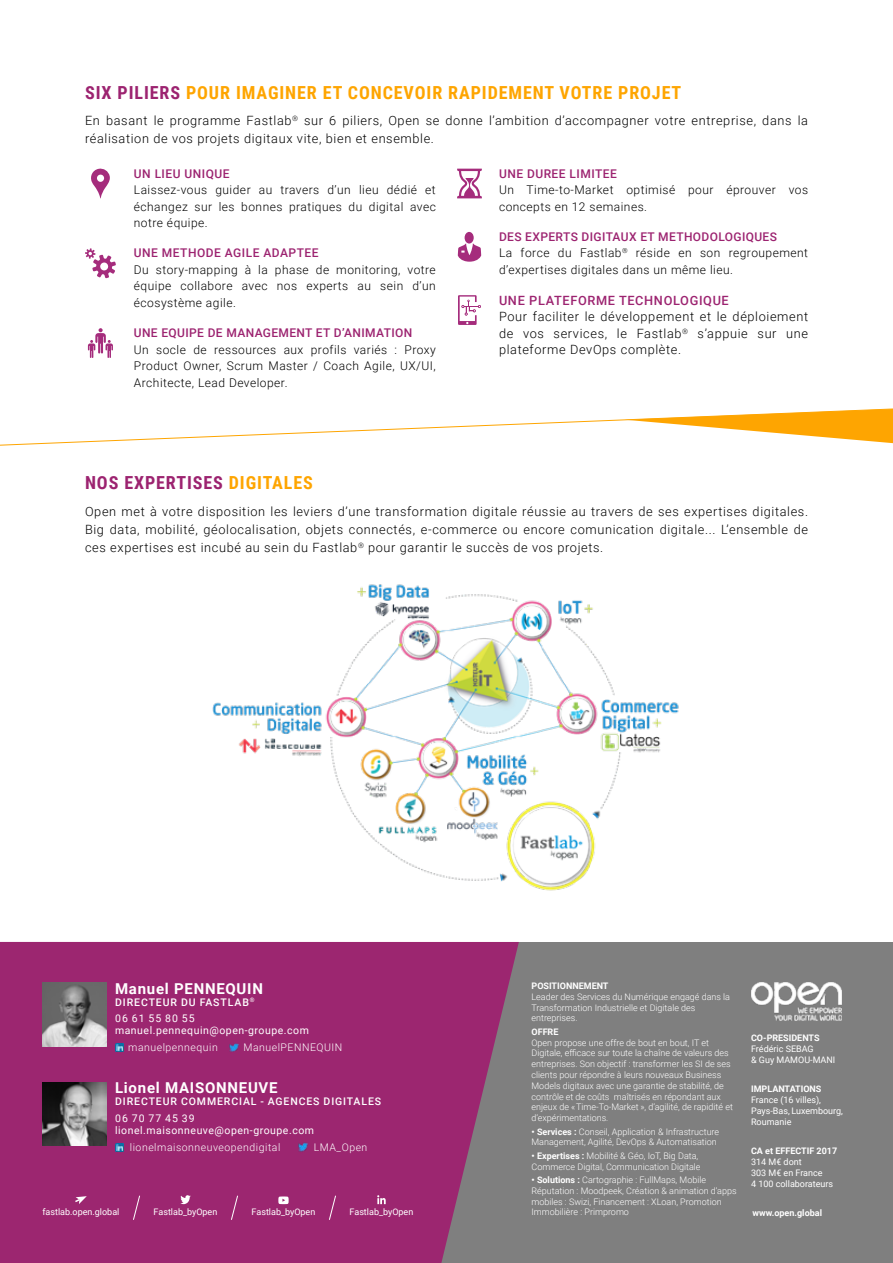
<style>
.page{position:relative;width:893px;height:1263px;background:#fff}
.page>*{position:absolute;margin:0;border:0;box-sizing:border-box;transform-origin:0 0}
.t1{font:700 18px "Roboto Condensed";letter-spacing:.05em;color:#fea501}
.t2{font:700 18px "Roboto Condensed";letter-spacing:.05em;color:#9c2370}
.t3{font:700 15px "Roboto";letter-spacing:.05em;color:#fff}
.t4{font:300 12.75px/18px "Roboto";letter-spacing:.05em;color:#000;text-align:justify}
.t5{font:500 12.75px "Roboto";letter-spacing:.05em;color:#9c2370}
.t6{font:300 12px/16.5px "Roboto";letter-spacing:.04em;color:#000;text-align:justify}
.t7{font:500 12px "Roboto";letter-spacing:.04em;color:#9c2370}
.t8{font:10.5px/12.1px "Roboto";letter-spacing:.05em;color:#fff}
.t9{font:300 10.5px "Roboto";letter-spacing:.05em;color:#fff}
.t10{font:500 10.5px/16.4px "Roboto";letter-spacing:.085em;color:#fff}
.t11{font:300 9px/10.8px "Roboto";color:#fff}
.t12{font:9px/10.8px "Roboto";color:#fff}
.t13{font:700 9px "Roboto";color:#fff}
.s1{color:#9c2370}
.s2{font-weight:500;color:#9c2370}
.s3{color:#fea501}
.s4{font-weight:400}
.s5{font-weight:700}
</style>
<div class="page">
<div style="left:0;top:942px;width:893px;height:321px;background:#7f7f7f"></div>
<img style="left:751px;top:982px;width:91px;height:38px">
<svg style="left:0;top:942px;width:519px;height:321px;background:#992d71"></svg>
<svg style="left:180px;top:1195px;width:11px;height:9px"></svg>
<svg style="left:278px;top:1196px;width:11px;height:8px"></svg>
<svg style="left:377px;top:1195px;width:9px;height:9px"></svg>
<svg style="left:132px;top:1195px;width:9px;height:26px"></svg>
<svg style="left:230px;top:1195px;width:9px;height:26px"></svg>
<svg style="left:328px;top:1195px;width:9px;height:26px"></svg>
<svg style="left:73px;top:1196px;width:14px;height:8px"></svg>
<svg style="left:229px;top:1043px;width:10px;height:9px"></svg>
<svg style="left:115px;top:1043px;width:9px;height:9px"></svg>
<img style="left:43px;top:982px;width:63px;height:64px">
<svg style="left:298px;top:1142px;width:10px;height:10px"></svg>
<svg style="left:115px;top:1143px;width:9px;height:8px"></svg>
<img style="left:43px;top:1082px;width:63px;height:64px">
<svg style="left:457px;top:169px;width:25px;height:29px"></svg>
<svg style="left:458px;top:243px;width:23px;height:19px"></svg>
<div style="left:465px;top:232px;width:9px;height:12px;background:#a52c7c;border-radius:50%"></div>
<svg style="left:458px;top:295px;width:23px;height:30px"></svg>
<svg style="left:91px;top:169px;width:19px;height:29px"></svg>
<svg style="left:88px;top:328px;width:25px;height:30px"></svg>
<svg style="left:85px;top:248px;width:31px;height:30px"></svg>
<img style="left:212px;top:584px;width:467px;height:307px">
<svg style="left:0;top:408px;width:893px;height:38px"></svg>
<h1 class="t1" style="left:85px;top:80px;width:598px"><span class="s1">SIX PILIERS</span> POUR IMAGINER ET CONCEVOIR RAPIDEMENT VOTRE PROJET</h1>
<h3 class="t4" style="left:85px;top:111px;width:724px">En basant le programme Fastlab<sup>®</sup> sur 6 piliers, Open se donne l’ambition d’accompagner votre entreprise, dans la réalisation de vos projets digitaux vite, bien et ensemble.</h3>
<h3 class="t7" style="left:499px;top:165px;width:119px">UNE DUREE LIMITEE</h3>
<h3 class="t6" style="left:499px;top:181px;width:311px">Un Time-to-Market optimisé pour éprouver vos concepts en 12 semaines.</h3>
<h3 class="t6" style="left:499px;top:228px;width:311px;text-align:left"><span class="s2">DES EXPERTS DIGITAUX ET METHODOLOGIQUES<br></span>La force du Fastlab<sup>®</sup> réside en son regroupement d’expertises digitales dans un même lieu.</h3>
<h3 class="t5" style="left:499px;top:291px;width:231px">UNE PLATEFORME TECHNOLOGIQUE</h3>
<h3 class="t4" style="left:499px;top:308px;width:311px;line-height:16.5px">Pour faciliter le développement et le déploiement de vos services, le Fastlab<sup>®</sup> s’appuie sur une plateforme DevOps complète.</h3>
<h3 class="t7" style="left:134px;top:165px;width:97px">UN LIEU UNIQUE</h3>
<h3 class="t6" style="left:134px;top:181px;width:303px">Laissez-vous guider au travers d’un lieu dédié et échangez sur les bonnes pratiques du digital avec notre équipe.</h3>
<h3 class="t7" style="left:134px;top:245px;width:186px">UNE METHODE AGILE ADAPTEE</h3>
<h3 class="t6" style="left:134px;top:261px;width:303px">Du story-mapping à la phase de monitoring, votre équipe collabore avec nos experts au sein d’un écosystème agile.</h3>
<h3 class="t7" style="left:134px;top:324px;width:280px">UNE EQUIPE DE MANAGEMENT ET D’ANIMATION</h3>
<h3 class="t6" style="left:134px;top:341px;width:303px">Un socle de ressources aux profils variés : Proxy Product Owner, Scrum Master / Coach Agile, UX/UI, Architecte, Lead Developer.</h3>
<h1 class="t2" style="left:85px;top:470px;width:229px">NOS EXPERTISES <span class="s3">DIGITALES</span></h1>
<p class="t4" style="left:85px;top:502px;width:725px">Open met à votre disposition les leviers d’une transformation digitale réussie au travers de ses expertises digitales.<br>Big data, mobilité, géolocalisation, objets connectés, e-commerce ou encore comunication digitale... L’ensemble de ces expertises est incubé au sein du Fastlab<sup>®</sup> pour garantir le succès de vos projets.</p>
<h2 class="t3" style="left:115px;top:978px;width:149px">Manuel PENNEQUIN</h2>
<p class="t10" style="left:115px;top:993px;width:141px">DIRECTEUR DU FASTLAB<sup>®<br></sup><span class="s4">06 61 55 80 55</span></p>
<p class="t8" style="left:115px;top:1024px;width:195px">manuel.pennequin@open-groupe.com</p>
<p class="t9" style="left:128px;top:1040px;width:91px">manuelpennequin</p>
<p class="t9" style="left:243px;top:1040px;width:100px">ManuelPENNEQUIN</p>
<h2 class="t3" style="left:115px;top:1077px;width:164px">Lionel MAISONNEUVE</h2>
<p class="t10" style="left:115px;top:1093px;width:268px">DIRECTEUR COMMERCIAL - AGENCES DIGITALES</p>
<p class="t8" style="left:115px;top:1112px;width:201px">06 70 77 45 39 lionel.maisonneuve@open-groupe.com</p>
<p class="t9" style="left:130px;top:1140px;width:152px">lionelmaisonneuveopendigital</p>
<p class="t9" style="left:314px;top:1140px;width:55px">LMA_Open</p>
<p class="t13" style="left:531px;top:979px;width:78px">POSITIONNEMENT</p>
<p class="t11" style="left:531px;top:991px;width:200px">Leader des Services du Numérique engagé dans la<br>Transformation Industrielle et Digitale des entreprises.</p>
<p class="t13" style="left:531px;top:1025px;width:28px">OFFRE</p>
<p class="t11" style="left:531px;top:1037px;width:203px">Open propose une offre de bout en bout, IT et Digitale, efficace sur toute la chaîne de valeurs des entreprises. Son objectif : transformer les SI de ses clients pour répondre à leurs nouveaux Business Models digitaux avec une garantie de stabilité, de contrôle et de coûts maîtrisés en répondant aux enjeux de « Time-To-Market », d’agilité, de rapidité et d’expérimentations.</p>
<p class="t11" style="left:531px;top:1126px;width:189px"><span class="s5">• Services :</span> Conseil, Application &amp; Infrastructure<br>Management, Agilité, DevOps &amp; Automatisation</p>
<p class="t11" style="left:531px;top:1150px;width:171px"><span class="s5">• Expertises :</span> Mobilité &amp; Géo, IoT, Big Data,<br>Commerce Digital, Communication Digitale</p>
<p class="t11" style="left:531px;top:1174px;width:207px"><span class="s5">• Solutions :</span> Cartographie : FullMaps, Mobile Réputation : Moodpeek, Création &amp; animation d’apps mobiles : Swizi, Financement : XLoan, Promotion Immobilière : Primpromo</p>
<p class="t13" style="left:751px;top:1032px;width:70px">CO-PRESIDENTS</p>
<p class="t12" style="left:751px;top:1043px;width:86px">Frédéric SEBAG<br>&amp; Guy MAMOU-MANI</p>
<p class="t13" style="left:751px;top:1083px;width:72px">IMPLANTATIONS</p>
<p class="t12" style="left:751px;top:1094px;width:93px">France (16 villes),<br>Pays-Bas, Luxembourg,<br>Roumanie</p>
<p class="t13" style="left:751px;top:1145px;width:88px">CA et EFFECTIF 2017</p>
<p class="t12" style="left:751px;top:1156px;width:84px">314 M€ dont<br>303 M€ en France<br>4 100 collaborateurs</p>
<p class="t12" style="left:43px;top:1206px;width:78px">fastlab.open.global</p>
<p class="t12" style="left:154px;top:1206px;width:65px">Fastlab_byOpen</p>
<p class="t12" style="left:252px;top:1206px;width:65px">Fastlab_byOpen</p>
<p class="t12" style="left:350px;top:1206px;width:65px">Fastlab_byOpen</p>
<p class="t13" style="left:753px;top:1206px;width:71px">www.open.global</p>
</div>
